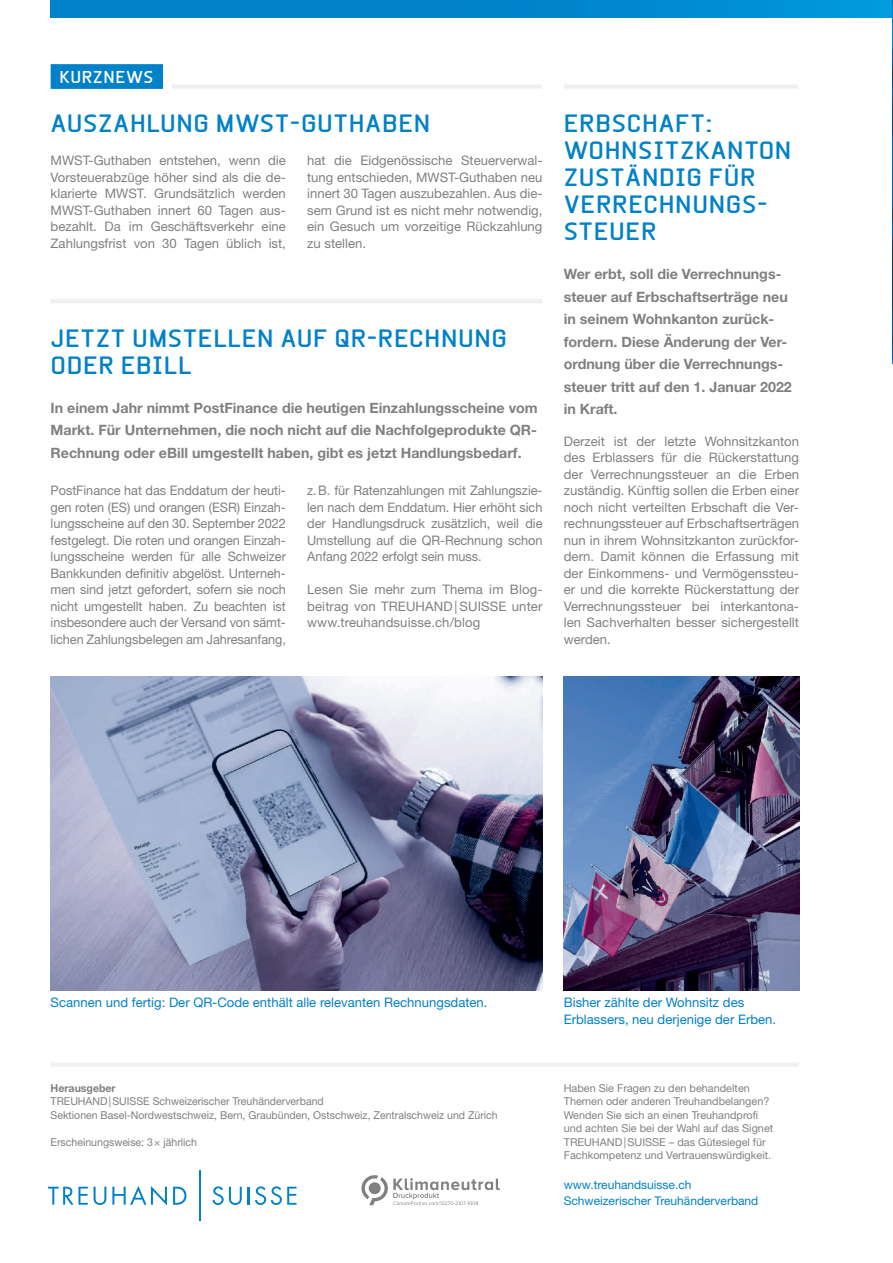
<style>
.page{position:relative;width:893px;height:1263px;background:#fff}
.page>*{position:absolute;margin:0;border:0;box-sizing:border-box;transform-origin:0 0}
.t1{font:700 24px/27px "Beta Sans";letter-spacing:.025em;color:#0081c8}
.t2{font:700 16.5px "Beta Sans";letter-spacing:.04em;color:#fff}
.t3{font:700 14.25px/22.5px "Helvetica Neue LT Std";color:#808083}
.t4{font:13.2px/16.5px "Helvetica Neue LT Std";color:#808083;text-align:justify}
.t5{font:13.2px/16.5px "Helvetica Neue LT Std";color:#0081c8}
.t6{font:12px/16.5px "Helvetica Neue LT Std";color:#0081c8}
.t7{font:10.8px/13.5px "Helvetica Neue LT Std";color:#808083}
.t8{font:700 10.8px "Helvetica Neue LT Std";color:#808083}
</style>
<div class="page">
<div style="left:51px;top:0;width:842px;height:17px;background:linear-gradient(to right,#007bc3,#0093d6)"></div>
<svg style="left:48px;top:1187px;width:40px;height:18px"></svg>
<svg style="left:94px;top:1187px;width:12px;height:18px"></svg>
<svg style="left:112px;top:1186px;width:55px;height:19px"></svg>
<svg style="left:173px;top:1187px;width:13px;height:18px"></svg>
<svg style="left:212px;top:1186px;width:30px;height:19px"></svg>
<svg style="left:248px;top:1186px;width:49px;height:19px"></svg>
<hr style="left:199px;top:1170px;width:2px;height:51px;background:#0081c8">
<div style="left:51px;top:1062px;width:748px;height:5px;background:#f0f0f1"></div>
<div style="left:51px;top:64px;width:112px;height:25px;background:#0081c8"></div>
<hr style="left:172px;top:85px;width:370px;height:4px;background:#f0f0f1">
<hr style="left:564px;top:85px;width:234px;height:4px;background:#f0f0f1">
<img style="left:51px;top:677px;width:491px;height:313px">
<hr style="left:51px;top:299px;width:491px;height:4px;background:#f0f0f1">
<img style="left:564px;top:677px;width:235px;height:313px">
<img style="left:892px;top:1px;width:1px;height:362px">
<svg style="left:361px;top:1175px;width:139px;height:30px"></svg>
<p class="t2" style="left:60px;top:67px;width:95px">KURZNEWS</p>
<h1 class="t1" style="left:51px;top:110px;width:381px">AUSZAHLUNG MWST-GUTHABEN</h1>
<h1 class="t1" style="left:564px;top:110px;width:229px">ERBSCHAFT:<br>WOHNSITZKANTON<br>ZUSTÄNDIG FÜR<br>VERRECHNUNGS-<br>STEUER</h1>
<p class="t3" style="left:564px;top:263px;width:230px">Wer erbt, soll die Verrechnungs&shy;steuer auf Erbschaftserträge neu in seinem Wohnkanton zurück&shy;fordern. Diese Änderung der Ver&shy;ordnung über die Verrechnungs&shy;steuer tritt auf den 1. Januar 2022 in Kraft.</p>
<p class="t4" style="left:564px;top:433px;width:237px">Derzeit ist der letzte Wohnsitzkanton des Erblassers für die Rückerstattung der Verrechnungssteuer an die Erben zuständig. Künftig sollen die Erben einer noch nicht verteilten Erbschaft die Ver&shy;rechnungssteuer auf Erbschaftserträgen nun in ihrem Wohnsitzkanton zurückfor&shy;dern. Damit können die Erfassung mit der Einkommens- und Vermögenssteu&shy;er und die korrekte Rückerstattung der Verrechnungssteuer bei interkantona&shy;len Sachverhalten besser sichergestellt werden.</p>
<p class="t4" style="left:51px;top:152px;width:237px">MWST-Guthaben entstehen, wenn die Vorsteuerabzüge höher sind als die de&shy;klarierte MWST. Grundsätzlich werden MWST-Guthaben innert 60 Tagen aus&shy;bezahlt. Da im Geschäftsverkehr eine Zahlungsfrist von 30 Tagen üblich ist,</p>
<p class="t4" style="left:307px;top:152px;width:237px">hat die Eidgenössische Steuerverwal&shy;tung entschieden, MWST-Guthaben neu innert 30 Tagen auszubezahlen. Aus die&shy;sem Grund ist es nicht mehr notwendig, ein Gesuch um vorzeitige Rückzahlung zu stellen.</p>
<h1 class="t1" style="left:51px;top:325px;width:458px">JETZT UMSTELLEN AUF QR-RECHNUNG<br>ODER EBILL</h1>
<p class="t3" style="left:51px;top:396px;width:489px;text-align:justify">In einem Jahr nimmt PostFinance die heutigen Einzahlungsscheine vom Markt. Für Unternehmen, die noch nicht auf die Nachfolgeprodukte QR-Rechnung oder eBill umgestellt haben, gibt es jetzt Handlungsbedarf.</p>
<p class="t4" style="left:51px;top:482px;width:237px">PostFinance hat das Enddatum der heuti&shy;gen roten (ES) und orangen (ESR) Einzah&shy;lungsscheine auf den 30. September 2022 festgelegt. Die roten und orangen Einzah&shy;lungsscheine werden für alle Schweizer Bankkunden definitiv abgelöst. Unterneh&shy;men sind jetzt gefordert, sofern sie noch nicht umgestellt haben. Zu beachten ist insbesondere auch der Versand von sämt&shy;lichen Zahlungsbelegen am Jahresanfang,</p>
<p class="t4" style="left:307px;top:482px;width:237px">z.B. für Ratenzahlungen mit Zahlungszie&shy;len nach dem Enddatum. Hier erhöht sich der Handlungsdruck zusätzlich, weil die Umstellung auf die QR-Rechnung schon Anfang 2022 erfolgt sein muss.</p>
<p class="t4" style="left:307px;top:581px;width:237px">Lesen Sie mehr zum Thema im Blog&shy;beitrag von TREUHAND |SUISSE unter www.treuhandsuisse.ch/blog</p>
<p class="t5" style="left:51px;top:994px;width:438px">Scannen und fertig: Der QR-Code enthält alle relevanten Rechnungsdaten.</p>
<p class="t8" style="left:51px;top:1081px;width:67px">Herausgeber</p>
<p class="t7" style="left:51px;top:1094px;width:449px">TREUHAND|SUISSE Schweizerischer Treuhänderverband<br>Sektionen Basel-Nordwestschweiz, Bern, Graubünden, Ostschweiz, Zentralschweiz und Zürich</p>
<p class="t7" style="left:51px;top:1135px;width:148px">Erscheinungsweise: 3× jährlich</p>
<p class="t5" style="left:564px;top:994px;width:214px">Bisher zählte der Wohnsitz des<br>Erblassers, neu derjenige der Erben.</p>
<p class="t7" style="left:564px;top:1081px;width:211px">Haben Sie Fragen zu den behandelten Themen oder anderen Treuhandbelangen?<br>Wenden Sie sich an einen Treuhandprofi und achten Sie bei der Wahl auf das Signet TREUHAND|SUISSE – das Gütesiegel für Fachkompetenz und Vertrauenswürdigkeit.</p>
<p class="t6" style="left:564px;top:1176px;width:196px">www.treuhandsuisse.ch<br>Schweizerischer Treuhänderverband</p>
</div>
